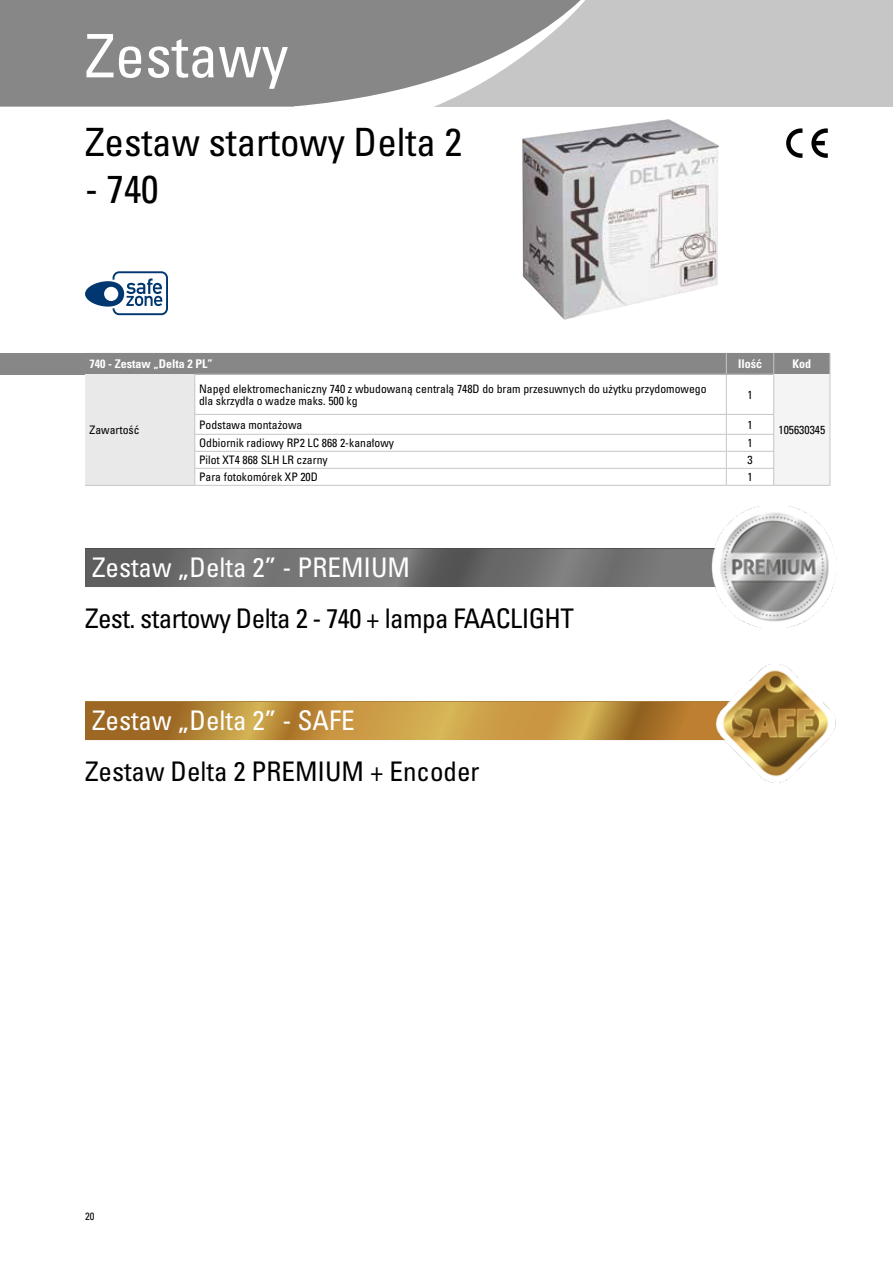
<style>
.page{position:relative;width:893px;height:1263px;background:#fff}
.page>*{position:absolute;margin:0;border:0;box-sizing:border-box;transform-origin:0 0}
.t1{font:60px "Univers CE 57 Condensed";color:#fff}
.t2{font:39px "Univers CE 57 Condensed";color:#000}
.t3{font:27px "Univers CE 57 Condensed";color:#fff}
.t4{font:27px "Univers CE 57 Condensed";letter-spacing:-.02em;color:#000}
.t5{font:27px "Univers CE 57 Condensed";color:#000}
.t6{font:12px "Univers CE 67 Condensed Bold";color:#fff}
.t7{font:11.7px/12px "Univers CE 57 Condensed";color:#000}
.t8{font:10.5px "Univers CE 57 Condensed";color:#000}
</style>
<div class="page">
<div style="left:0;top:0;width:893px;height:106px;background:#c6c6c6"></div>
<div style="left:0;top:0;width:293px;height:106px;background:#878787"></div>
<svg style="left:293px;top:0;width:310px;height:107px"></svg>
<img style="left:522px;top:119px;width:197px;height:201px">
<div style="left:113px;top:271px;width:55px;height:44px;border:2px solid #003770;border-radius:6px"></div>
<svg style="left:85px;top:278px;width:77px;height:29px"></svg>
<svg style="left:786px;top:128px;width:42px;height:30px"></svg>
<svg style="left:85px;top:702px;width:620px;height:38px;background:#bb8c3b"></svg>
<img style="left:705px;top:664px;width:131px;height:118px">
<svg style="left:85px;top:549px;width:616px;height:38px;background:#706f6f"></svg>
<img style="left:701px;top:506px;width:136px;height:121px">
<div style="left:0;top:353px;width:829px;height:21px;background:#878787"></div>
<div style="left:85px;top:374px;width:110px;height:111px;background:#e9e9e9"></div>
<div style="left:774px;top:374px;width:56px;height:111px;background:#f4f4f4"></div>
<hr style="left:85px;top:485px;width:110px;height:1px;background:#c6c6c6">
<hr style="left:774px;top:485px;width:56px;height:1px;background:#c6c6c6">
<svg style="left:195px;top:353px;width:636px;height:21px"></svg>
<hr style="left:194px;top:374px;width:532px;height:1px;background:#c6c6c6">
<hr style="left:194px;top:375px;width:1px;height:39px;background:#c6c6c6">
<hr style="left:726px;top:374px;width:48px;height:1px;background:#c6c6c6">
<hr style="left:726px;top:375px;width:1px;height:39px;background:#c6c6c6">
<hr style="left:773px;top:375px;width:1px;height:39px;background:#c6c6c6">
<hr style="left:830px;top:374px;width:1px;height:40px;background:#c6c6c6">
<hr style="left:194px;top:414px;width:532px;height:1px;background:#c6c6c6">
<hr style="left:726px;top:414px;width:48px;height:1px;background:#c6c6c6">
<svg style="left:194px;top:415px;width:1px;height:70px"></svg>
<svg style="left:726px;top:415px;width:1px;height:70px"></svg>
<svg style="left:773px;top:415px;width:1px;height:70px"></svg>
<svg style="left:830px;top:414px;width:1px;height:71px"></svg>
<hr style="left:194px;top:434px;width:532px;height:1px;background:#c6c6c6">
<hr style="left:194px;top:451px;width:532px;height:1px;background:#c6c6c6">
<hr style="left:194px;top:468px;width:532px;height:1px;background:#c6c6c6">
<hr style="left:195px;top:485px;width:531px;height:1px;background:#c6c6c6">
<hr style="left:726px;top:434px;width:48px;height:1px;background:#c6c6c6">
<hr style="left:726px;top:451px;width:48px;height:1px;background:#c6c6c6">
<hr style="left:726px;top:468px;width:48px;height:1px;background:#c6c6c6">
<hr style="left:726px;top:485px;width:48px;height:1px;background:#c6c6c6">
<h1 class="t1" style="left:85px;top:22px;width:205px">Zestawy</h1>
<h2 class="t2" style="left:85px;top:120px;width:378px">Zestaw startowy Delta 2</h2>
<h2 class="t2" style="left:85px;top:167px;width:75px">- 740</h2>
<p class="t6" style="left:90px;top:357px;width:125px">740 - Zestaw „Delta 2 PL”</p>
<p class="t6" style="left:738px;top:357px;width:25px">Ilość</p>
<p class="t6" style="left:792px;top:357px;width:20px">Kod</p>
<p class="t7" style="left:90px;top:424px;width:52px">Zawartość</p>
<p class="t7" style="left:199px;top:383px;width:509px">Napęd elektromechaniczny 740 z wbudowaną centralą 748D do bram przesuwnych do użytku przydomowego dla skrzydła o wadze maks. 500 kg</p>
<p class="t7" style="left:747px;top:389px;width:7px">1</p>
<p class="t7" style="left:199px;top:419px;width:105px">Podstawa montażowa</p>
<p class="t7" style="left:747px;top:419px;width:7px">1</p>
<p class="t7" style="left:199px;top:437px;width:196px">Odbiornik radiowy RP2 LC 868 2-kanałowy</p>
<p class="t7" style="left:747px;top:437px;width:7px">1</p>
<p class="t7" style="left:199px;top:454px;width:130px">Pilot XT4 868 SLH LR czarny</p>
<p class="t7" style="left:747px;top:454px;width:7px">3</p>
<p class="t7" style="left:199px;top:471px;width:120px">Para fotokomórek XP 20D</p>
<p class="t7" style="left:747px;top:471px;width:7px">1</p>
<p class="t7" style="left:778px;top:424px;width:48px">105630345</p>
<h3 class="t3" style="left:92px;top:552px;width:319px">Zestaw „Delta 2” - PREMIUM</h3>
<h3 class="t4" style="left:85px;top:603px;width:491px">Zest. startowy Delta 2 - 740 + lampa FAACLIGHT</h3>
<h3 class="t3" style="left:92px;top:705px;width:264px">Zestaw „Delta 2” - SAFE</h3>
<h3 class="t5" style="left:85px;top:756px;width:396px">Zestaw Delta 2 PREMIUM + Encoder</h3>
<p class="t8" style="left:85px;top:1210px;width:11px">20</p>
</div>
